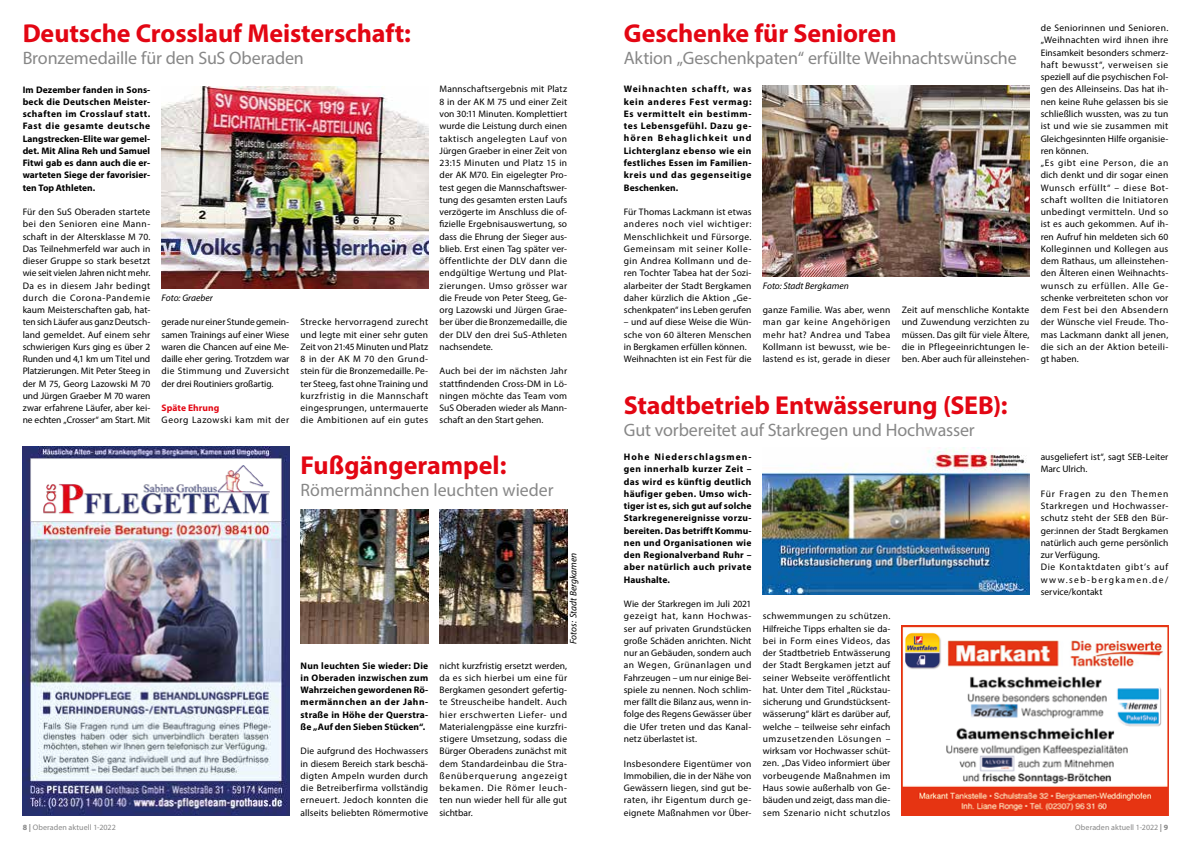
<style>
.page{position:relative;width:1191px;height:842px;background:#fff}
.page>*{position:absolute;margin:0;border:0;box-sizing:border-box;transform-origin:0 0}
.t1{font:700 26px "Myriad Pro";letter-spacing:-.005em;color:#e30613}
.t2{font:18px "Myriad Pro";letter-spacing:-.01em;color:#878787}
.t3{font:9.5px/12.3px "Myriad Pro";letter-spacing:.015em;color:#000;text-align:justify}
.t4{font:700 9.5px/12.3px "Myriad Pro";letter-spacing:.02em;color:#000;text-align:justify}
.t5{font:9.5px/12.3px "Myriad Pro";letter-spacing:.035em;color:#000}
.t6{font:italic 9.5px "Myriad Pro";color:#000}
.t7{font:9.5px "Myriad Pro";letter-spacing:.055em;color:#000}
.t8{font:700 9.5px "Myriad Pro";letter-spacing:.005em;color:#e30613}
.t9{font:8px "Myriad Pro";letter-spacing:.01em;color:#878787}
.s1{font-weight:700}
</style>
<div class="page">
<img style="left:23px;top:447px;width:266px;height:368px">
<img style="left:763px;top:86px;width:266px;height:190px">
<img style="left:162px;top:86px;width:266px;height:202px">
<img style="left:300px;top:509px;width:128px;height:135px">
<img style="left:439px;top:509px;width:128px;height:135px">
<img style="left:901px;top:625px;width:267px;height:190px">
<img style="left:763px;top:447px;width:266px;height:147px">
<h1 class="t1" style="left:23px;top:16px;width:390px">Deutsche Crosslauf Meisterschaft:</h1>
<h2 class="t2" style="left:23px;top:47px;width:283px">Bronzemedaille für den SuS Oberaden</h2>
<p class="t4" style="left:23px;top:83px;width:129px">Im Dezember fanden in Sons&shy;beck die Deutschen Meister&shy;schaften im Crosslauf statt.<br>Fast die gesamte deutsche Langstrecken-Elite war gemel&shy;det. Mit Alina Reh und Samuel Fitwi gab es dann auch die er&shy;warteten Siege der favorisier&shy;ten Top Athleten.</p>
<p class="t3" style="left:23px;top:206px;width:129px">Für den SuS Oberaden startete bei den Senioren eine Mann&shy;schaft in der Altersklasse M 70.<br>Das Teilnehmerfeld war auch in dieser Gruppe so stark besetzt wie seit vielen Jahren nicht mehr.<br>Da es in diesem Jahr bedingt durch die Corona-Pandemie kaum Meisterschaften gab, hat&shy;ten sich Läufer aus ganz Deutsch&shy;land gemeldet. Auf einem sehr schwierigen Kurs ging es über 2<br>Runden und 4,1 km um Titel und Platzierungen. Mit Peter Steeg in der M 75, Georg Lazowski M 70 und Jürgen Graeber M 70 waren zwar erfahrene Läufer, aber kei&shy;ne echten „Crosser“ am Start. Mit</p>
<p class="t6" style="left:162px;top:292px;width:53px">Foto: Graeber</p>
<p class="t3" style="left:162px;top:316px;width:129px">gerade nur einer Stunde gemein&shy;samen Trainings auf einer Wiese waren die Chancen auf eine Me&shy;daille eher gering. Trotzdem war die Stimmung und Zuversicht der drei Routiniers großartig.</p>
<p class="t8" style="left:162px;top:402px;width:59px">Späte Ehrung</p>
<p class="t7" style="left:162px;top:414px;width:129px">Georg Lazowski kam mit der</p>
<p class="t3" style="left:300px;top:316px;width:129px">Strecke hervorragend zurecht und legte mit einer sehr guten Zeit von 21:45 Minuten und Platz 8 in der AK M 70 den Grund&shy;stein für die Bronzemedaille. Pe&shy;ter Steeg, fast ohne Training und kurzfristig in die Mannschaft eingesprungen, untermauerte die Ambitionen auf ein gutes</p>
<p class="t3" style="left:439px;top:83px;width:129px">Mannschaftsergebnis mit Platz 8 in der AK M 75 und einer Zeit von 30:11 Minuten. Komplettiert wurde die Leistung durch einen taktisch angelegten Lauf von Jürgen Graeber in einer Zeit von 23:15 Minuten und Platz 15 in der AK M70. Ein eigelegter Pro&shy;test gegen die Mannschaftswer&shy;tung des gesamten ersten Laufs verzögerte im Anschluss die of&shy;fizielle Ergebnisauswertung, so dass die Ehrung der Sieger aus&shy;blieb. Erst einen Tag später ver&shy;öffentlichte der DLV dann die endgültige Wertung und Plat&shy;zierungen. Umso grösser war die Freude von Peter Steeg, Ge&shy;org Lazowski und Jürgen Grae&shy;ber über die Bronzemedaille, die der DLV den drei SuS-Athleten nachsendete.</p>
<p class="t3" style="left:439px;top:365px;width:129px">Auch bei der im nächsten Jahr stattfindenden Cross-DM in Lö&shy;ningen möchte das Team vom SuS Oberaden wieder als Mann&shy;schaft an den Start gehen.</p>
<h1 class="t1" style="left:300px;top:449px;width:207px">Fußgängerampel:</h1>
<h2 class="t2" style="left:300px;top:479px;width:254px">Römermännchen leuchten wieder</h2>
<p class="t6" style="left:567px;top:644px;width:93px;rotate:-90deg">Fotos: Stadt Bergkamen</p>
<p class="t4" style="left:300px;top:659px;width:129px">Nun leuchten Sie wieder: Die in Oberaden inzwischen zum Wahrzeichen gewordenen Rö&shy;mermännchen an der Jahn&shy;straße in Höhe der Querstra&shy;ße „Auf den Sieben Stücken“.</p>
<p class="t3" style="left:300px;top:745px;width:129px">Die aufgrund des Hochwassers in diesem Bereich stark beschä&shy;digten Ampeln wurden durch die Betreiberfirma vollständig erneuert. Jedoch konnten die allseits beliebten Römermotive</p>
<p class="t3" style="left:439px;top:659px;width:129px">nicht kurzfristig ersetzt werden, da es sich hierbei um eine für Bergkamen gesondert gefertig&shy;te Streuscheibe handelt. Auch hier erschwerten Liefer- und Materialengpässe eine kurzfri&shy;stigere Umsetzung, sodass die Bürger Oberadens zunächst mit dem Standardeinbau die Stra&shy;ßenüberquerung angezeigt bekamen. Die Römer leuch&shy;ten nun wieder hell für alle gut sichtbar.</p>
<h1 class="t1" style="left:624px;top:16px;width:274px">Geschenke für Senioren</h1>
<h2 class="t2" style="left:624px;top:47px;width:394px">Aktion „Geschenkpaten“ erfüllte Weihnachtswünsche</h2>
<p class="t4" style="left:624px;top:83px;width:129px">Weihnachten schafft, was kein anderes Fest vermag:<br>Es vermittelt ein bestimm&shy;tes Lebensgefühl. Dazu ge&shy;hören Behaglichkeit und Lichterglanz ebenso wie ein festliches Essen im Familien&shy;kreis und das gegenseitige Beschenken.</p>
<p class="t3" style="left:624px;top:206px;width:129px">Für Thomas Lackmann ist etwas anderes noch viel wichtiger:<br>Menschlichkeit und Fürsorge.<br>Gemeinsam mit seiner Kolle&shy;gin Andrea Kollmann und de&shy;ren Tochter Tabea hat der Sozi&shy;alarbeiter der Stadt Bergkamen daher kürzlich die Aktion „Ge&shy;schenkpaten“ ins Leben gerufen</p>
<p class="t3" style="left:624px;top:316px;width:129px;text-align:left">– und auf diese Weise die Wün&shy;sche von 60 älteren Menschen in Bergkamen erfüllen können.<br>Weihnachten ist ein Fest für die</p>
<p class="t6" style="left:763px;top:279px;width:87px">Foto: Stadt Bergkamen</p>
<p class="t3" style="left:763px;top:304px;width:129px">ganze Familie. Was aber, wenn man gar keine Angehörigen mehr hat? Andrea und Tabea Kollmann ist bewusst, wie be&shy;lastend es ist, gerade in dieser</p>
<p class="t3" style="left:901px;top:304px;width:129px">Zeit auf menschliche Kontakte und Zuwendung verzichten zu müssen. Das gilt für viele Ältere, die in Pflegeeinrichtungen le&shy;ben. Aber auch für alleinstehen-</p>
<p class="t3" style="left:1040px;top:22px;width:129px;text-align:left">de Seniorinnen und Senioren. „Weihnachten wird ihnen ihre<br>Einsamkeit besonders schmerz&shy;haft bewusst“, verweisen sie speziell auf die psychischen Fol&shy;gen des Alleinseins. Das hat ih&shy;nen keine Ruhe gelassen bis sie schließlich wussten, was zu tun ist und wie sie zusammen mit<br>Gleichgesinnten Hilfe organisie&shy;ren können.<br>„Es gibt eine Person, die an dich denkt und dir sogar einen<br>Wunsch erfüllt“ – diese Bot&shy;schaft wollten die Initiatoren unbedingt vermitteln. Und so ist es auch gekommen. Auf ih&shy;ren Aufruf hin meldeten sich 60<br>Kolleginnen und Kollegen aus dem Rathaus, um alleinstehen&shy;den Älteren einen Weihnachts&shy;wunsch zu erfüllen. Alle Ge&shy;schenke verbreiteten schon vor dem Fest bei den Absendern der Wünsche viel Freude. Tho&shy;mas Lackmann dankt all jenen, die sich an der Aktion beteili&shy;gt haben.</p>
<h1 class="t1" style="left:624px;top:388px;width:385px">Stadtbetrieb Entwässerung (SEB):</h1>
<h2 class="t2" style="left:624px;top:418px;width:352px">Gut vorbereitet auf Starkregen und Hochwasser</h2>
<p class="t4" style="left:624px;top:450px;width:129px">Hohe Niederschlagsmen&shy;gen innerhalb kurzer Zeit – das wird es künftig deutlich häufiger geben. Umso wich&shy;tiger ist es, sich gut auf solche Starkregenereignisse vorzu&shy;bereiten. Das betrifft Kommu&shy;nen und Organisationen wie den Regionalverband Ruhr – aber natürlich auch private Haushalte.</p>
<p class="t3" style="left:624px;top:598px;width:129px">Wie der Starkregen im Juli 2021 gezeigt hat, kann Hochwas&shy;ser auf privaten Grundstücken große Schäden anrichten. Nicht nur an Gebäuden, sondern auch an Wegen, Grünanlagen und Fahrzeugen – um nur einige Bei&shy;spiele zu nennen. Noch schlim&shy;mer fällt die Bilanz aus, wenn in&shy;folge des Regens Gewässer über die Ufer treten und das Kanal&shy;netz überlastet ist.</p>
<p class="t3" style="left:624px;top:757px;width:129px">Insbesondere Eigentümer von Immobilien, die in der Nähe von Gewässern liegen, sind gut be&shy;raten, ihr Eigentum durch ge&shy;eignete Maßnahmen vor Über-</p>
<p class="t3" style="left:763px;top:610px;width:129px">schwemmungen zu schützen.<br>Hilfreiche Tipps erhalten sie da&shy;bei in Form eines Videos, das der Stadtbetrieb Entwässerung der Stadt Bergkamen jetzt auf seiner Webseite veröffentlicht hat. Unter dem Titel „Rückstau&shy;sicherung und Grundstücksent&shy;wässerung“ klärt es darüber auf, welche – teilweise sehr einfach umzusetzenden Lösungen – wirksam vor Hochwasser schüt&shy;zen. „Das Video informiert über vorbeugende Maßnahmen im Haus sowie außerhalb von Ge&shy;bäuden und zeigt, dass man die&shy;sem Szenario nicht schutzlos</p>
<p class="t3" style="left:1040px;top:451px;width:129px">ausgeliefert ist“, sagt SEB-Leiter<br>Marc Ulrich.</p>
<p class="t5" style="left:1040px;top:487px;width:129px">Für Fragen zu den Themen<br>Starkregen und Hochwasser&shy;schutz steht der SEB den Bür&shy;ger:innen der Stadt Bergkamen natürlich auch gerne persönlich zur Verfügung.<br>Die Kontaktdaten gibt’s auf www.seb-bergkamen.de/ service/kontakt</p>
<p class="t9" style="left:23px;top:823px;width:95px"><span class="s1">8 |</span> Oberaden aktuell 1-2022</p>
<p class="t9" style="left:1075px;top:823px;width:95px">Oberaden aktuell 1-2022 <span class="s1">| 9</span></p>
</div>
